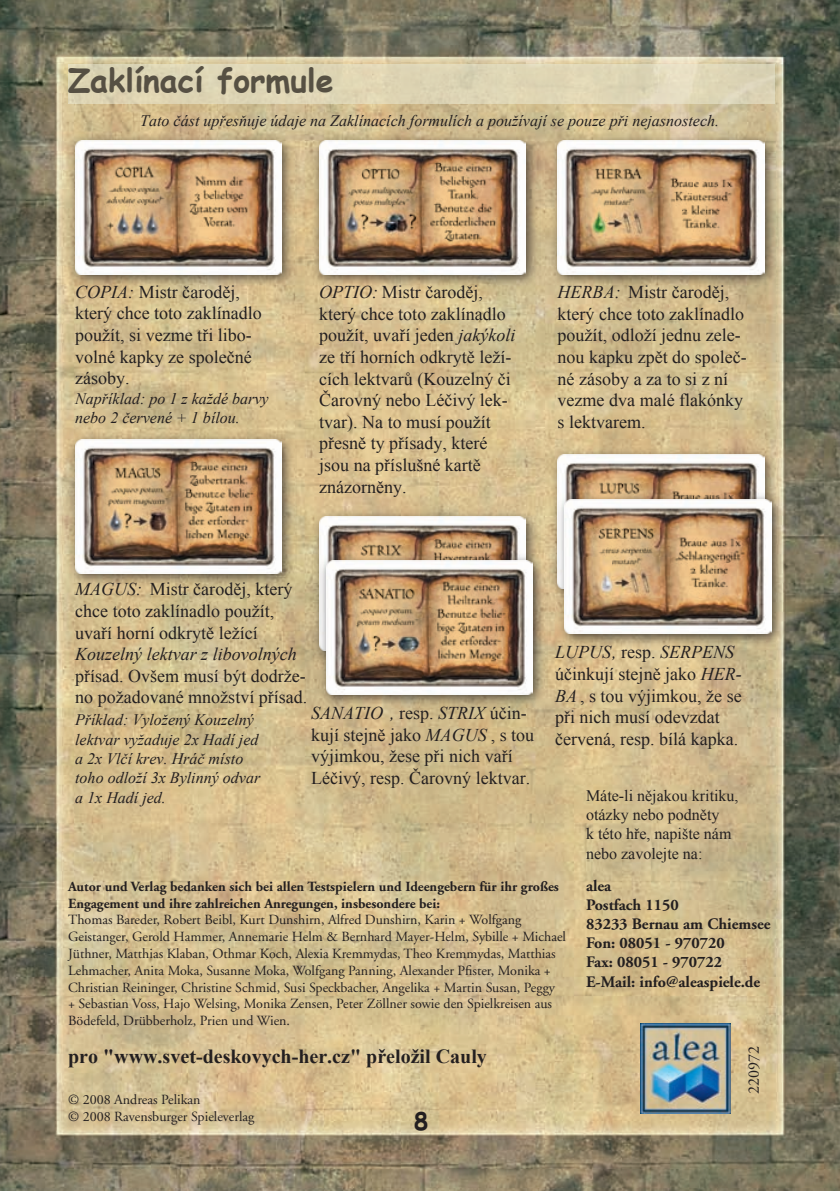
<style>
.page{position:relative;width:840px;height:1191px;background:#fff}
.page>*{position:absolute;margin:0;border:0;box-sizing:border-box;transform-origin:0 0}
.t1{font:700 32px "Comic Sans MS";color:#565043}
.t2{font:700 24px "Comic Sans MS";color:#231f20}
.t3{font:700 20px "Times New Roman";color:#231f20}
.t4{font:18px/21.6px "Times New Roman";color:#231f20}
.t5{font:italic 18px "Times New Roman";color:#231f20}
.t6{font:italic 16px/19.4px "Times New Roman";color:#231f20}
.t7{font:700 16px/19.2px "Adobe Garamond";color:#231f20}
.t8{font:16px/19.2px "Times New Roman";color:#231f20}
.t9{font:16px "Adobe Garamond";color:#231f20}
.t10{font:14px/16.8px "Adobe Garamond";color:#231f20}
.t11{font:700 14px/16.8px "Adobe Garamond";color:#231f20}
.s1{font-style:italic}
</style>
<div class="page">
<img style="left:0;top:0;width:839px;height:1191px">
<img style="left:640px;top:1023px;width:90px;height:90px">
<div style="left:310px;top:507px;width:230px;height:159px;background:#231f20;opacity:.75"></div>
<img style="left:319px;top:517px;width:206px;height:34px">
<div style="left:66px;top:131px;width:230px;height:158px;background:#231f20;opacity:.75"></div>
<img style="left:75px;top:140px;width:207px;height:134px">
<div style="left:310px;top:131px;width:230px;height:158px;background:#231f20;opacity:.75"></div>
<img style="left:319px;top:140px;width:206px;height:134px">
<div style="left:548px;top:131px;width:230px;height:158px;background:#231f20;opacity:.75"></div>
<img style="left:557px;top:140px;width:206px;height:134px">
<div style="left:66px;top:430px;width:230px;height:158px;background:#231f20;opacity:.75"></div>
<img style="left:75px;top:439px;width:207px;height:134px">
<div style="left:317px;top:551px;width:230px;height:158px;background:#231f20;opacity:.75"></div>
<img style="left:326px;top:560px;width:206px;height:134px">
<div style="left:548px;top:445px;width:230px;height:158px;background:#231f20;opacity:.75"></div>
<img style="left:557px;top:454px;width:206px;height:36px">
<div style="left:555px;top:490px;width:230px;height:159px;background:#231f20;opacity:.75"></div>
<img style="left:564px;top:500px;width:206px;height:134px">
<div style="left:68px;top:64px;width:706px;height:39px;background:#ded5b5"></div>
<h1 class="t1" style="left:68px;top:56px;width:267px">Zaklínací formule</h1>
<p class="t6" style="left:140px;top:111px;width:580px">Tato část upřesňuje údaje na Zaklínacích formulích a používají se pouze při nejasnostech.</p>
<p class="t4" style="left:75px;top:281px;width:188px"><span class="s1">COPIA:</span> Mistr čaroděj, který chce toto zaklínadlo použít, si vezme tři libo&shy;volné kapky ze společné zásoby.</p>
<p class="t6" style="left:75px;top:388px;width:195px">Například: po 1 z každé barvy nebo 2 červené + 1 bílou.</p>
<p class="t4" style="left:319px;top:281px;width:197px"><span class="s1">OPTIO:</span> Mistr čaroděj, který chce toto zaklínadlo použít, uvaří jeden <span class="s1">jakýkoli </span>ze tří horních odkrytě leží&shy;cích lektvarů (Kouzelný či<br>Čarovný nebo Léčivý lek&shy;tvar). Na to musí použít přesně ty přísady, které jsou na příslušné kartě znázorněny.</p>
<p class="t4" style="left:557px;top:281px;width:190px"><span class="s1">HERBA:</span> Mistr čaroděj, který chce toto zaklínadlo použít, odloží jednu zele&shy;nou kapku zpět do společ&shy;né zásoby a za to si z ní vezme dva malé flakónky s lektvarem.</p>
<p class="t4" style="left:75px;top:578px;width:218px"><span class="s1">MAGUS:</span> Mistr čaroděj, který chce toto zaklínadlo použít, uvaří horní odkrytě ležící</p>
<p class="t5" style="left:75px;top:642px;width:223px">Kouzelný lektvar z libovolných</p>
<p class="t4" style="left:75px;top:664px;width:233px">přísad. Ovšem musí být dodrže&shy;no požadované množství přísad.</p>
<p class="t6" style="left:75px;top:709px;width:186px">Příklad: Vyložený Kouzelný lektvar vyžaduje 2x Hadí jed a 2x Vlčí krev. Hráč místo toho odloží 3x Bylinný odvar a 1x Hadí jed.</p>
<p class="t4" style="left:311px;top:702px;width:225px"><span class="s1">SANATIO ,</span> resp. <span class="s1">STRIX</span> účin&shy;kují stejně jako <span class="s1">MAGUS</span> , s tou výjimkou, žese při nich vaří<br>Léčivý, resp. Čarovný lektvar.</p>
<p class="t4" style="left:554px;top:641px;width:188px"><span class="s1">LUPUS,</span> resp. <span class="s1">SERPENS </span>účinkují stejně jako <span class="s1">HER-<br>BA</span> , s tou výjimkou, že se při nich musí odevzdat červená, resp. bílá kapka.</p>
<p class="t8" style="left:585px;top:785px;width:154px">Máte-li nějakou kritiku, otázky nebo podněty<br>k této hře, napište nám nebo zavolejte na:</p>
<p class="t7" style="left:585px;top:876px;width:186px">alea<br>Postfach 1150<br>83233 Bernau am Chiemsee<br>Fon: 08051 - 970720<br>Fax: 08051 - 970722<br>E-Mail: info@aleaspiele.de</p>
<p class="t11" style="left:68px;top:878px;width:492px">Autor und Verlag bedanken sich bei allen Testspielern und Ideengebern für ihr großes<br>Engagement und ihre zahlreichen Anregungen, insbesondere bei:</p>
<p class="t10" style="left:68px;top:912px;width:499px">Thomas Bareder, Robert Beibl, Kurt Dunshirn, Alfred Dunshirn, Karin + Wolfgang Geistanger, Gerold Hammer, Annemarie Helm &amp; Bernhard Mayer-Helm, Sybille + Michael Jüthner, Matthias Klaban, Othmar Koch, Alexia Kremmydas, Theo Kremmydas, Matthias Lehmacher, Anita Moka, Susanne Moka, Wolfgang Panning, Alexander Pfister, Monika + Christian Reininger, Christine Schmid, Susi Speckbacher, Angelika + Martin Susan, Peggy<br>+ Sebastian Voss, Hajo Welsing, Monika Zensen, Peter Zöllner sowie den Spielkreisen aus Bödefeld, Drübberholz, Prien und Wien.</p>
<p class="t3" style="left:68px;top:1043px;width:420px">pro "www.svet-deskovych-her.cz" přeložil Cauly</p>
<p class="t10" style="left:68px;top:1091px;width:188px">© 2008 Andreas Pelikan<br>© 2008 Ravensburger Spieleverlag</p>
<h2 class="t2" style="left:414px;top:1103px;width:16px">8</h2>
<p class="t9" style="left:744px;top:1094px;width:50px;rotate:-90deg">220972</p>
</div>
